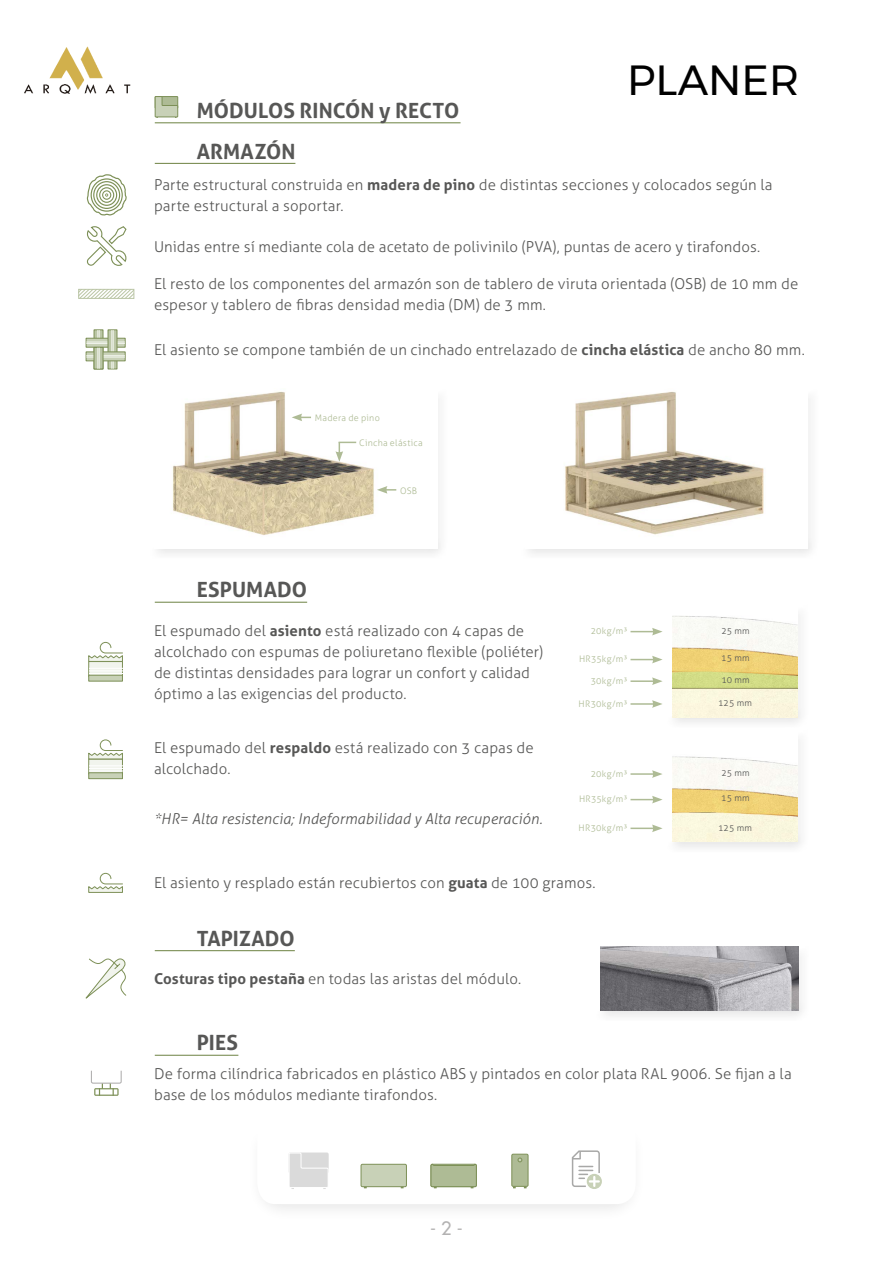
<style>
.page{position:relative;width:893px;height:1263px;background:#fff}
.page>*{position:absolute;margin:0;border:0;box-sizing:border-box;transform-origin:0 0}
.t1{font:42px "Montserrat";color:#000}
.t2{font:700 21px "Aller";letter-spacing:.005em;color:#575756}
.t3{font:500 18px "Futura Std";color:#b3b2b2}
.t4{font:300 15px/21px "Aller";letter-spacing:.005em;color:#575756}
.t5{font:italic 300 15px "Aller";letter-spacing:.005em;color:#575756}
.t6{font:300 9px "Aller";letter-spacing:.025em;color:#aebb95}
.t7{font:300 9px "Aller";letter-spacing:.025em;color:#575756}
.s1{font-weight:700}
</style>
<div class="page">
<div style="left:148px;top:385px;width:300px;height:174px;background:#878787;opacity:.75"></div>
<img style="left:155px;top:389px;width:282px;height:159px">
<img style="left:565px;top:392px;width:199px;height:143px">
<div style="left:665px;top:601px;width:144px;height:127px;background:#878787;opacity:.75"></div>
<img style="left:672px;top:606px;width:126px;height:111px">
<svg style="left:630px;top:628px;width:33px;height:7px"></svg>
<svg style="left:630px;top:656px;width:33px;height:7px"></svg>
<hr style="left:630px;top:680px;width:24px;height:2px;background:#aebb95">
<svg style="left:652px;top:677px;width:11px;height:8px"></svg>
<hr style="left:630px;top:703px;width:24px;height:2px;background:#aebb95">
<svg style="left:652px;top:700px;width:10px;height:8px"></svg>
<div style="left:662px;top:720px;width:143px;height:126px;background:#f8f8f8"></div>
<div style="left:665px;top:726px;width:144px;height:127px;background:#878787;opacity:.75"></div>
<img style="left:672px;top:730px;width:126px;height:112px">
<hr style="left:630px;top:773px;width:24px;height:2px;background:#aebb95">
<svg style="left:652px;top:770px;width:10px;height:8px"></svg>
<svg style="left:630px;top:796px;width:32px;height:7px"></svg>
<hr style="left:630px;top:827px;width:24px;height:2px;background:#aebb95">
<svg style="left:652px;top:824px;width:10px;height:8px"></svg>
<div style="left:594px;top:942px;width:216px;height:79px;background:#878787;opacity:.75"></div>
<img style="left:601px;top:946px;width:198px;height:64px">
<svg style="left:377px;top:486px;width:19px;height:8px"></svg>
<svg style="left:292px;top:414px;width:19px;height:7px"></svg>
<svg style="left:335px;top:442px;width:21px;height:20px"></svg>
<svg style="left:154px;top:96px;width:24px;height:22px"></svg>
<svg style="left:289px;top:1150px;width:313px;height:39px"></svg>
<svg style="left:94px;top:329px;width:9px;height:9px"></svg>
<hr style="left:97px;top:330px;width:1px;height:39px;background:#f1f4ed">
<hr style="left:99px;top:330px;width:1px;height:39px;background:#f1f4ed">
<svg style="left:86px;top:338px;width:40px;height:10px"></svg>
<hr style="left:86px;top:343px;width:39px;height:1px;background:#f1f4ed">
<hr style="left:86px;top:342px;width:39px;height:1px;background:#f1f4ed">
<svg style="left:108px;top:329px;width:9px;height:40px"></svg>
<hr style="left:111px;top:330px;width:1px;height:39px;background:#f1f4ed">
<hr style="left:113px;top:330px;width:1px;height:39px;background:#f1f4ed">
<svg style="left:86px;top:351px;width:40px;height:10px"></svg>
<hr style="left:86px;top:357px;width:39px;height:1px;background:#f1f4ed">
<hr style="left:86px;top:355px;width:39px;height:1px;background:#f1f4ed">
<div style="left:94px;top:347px;width:9px;height:22px;background:#bbc6a6;border:1px solid #7d9057"></div>
<svg style="left:97px;top:348px;width:3px;height:21px"></svg>
<hr style="left:155px;top:163px;width:140px;height:1px;background:#7d9057">
<hr style="left:155px;top:122px;width:306px;height:1px;background:#7d9057">
<hr style="left:155px;top:602px;width:152px;height:1px;background:#7d9057">
<hr style="left:155px;top:950px;width:140px;height:1px;background:#7d9057">
<hr style="left:155px;top:1055px;width:83px;height:1px;background:#7d9057">
<svg style="left:87px;top:174px;width:40px;height:42px"></svg>
<svg style="left:86px;top:226px;width:41px;height:40px"></svg>
<svg style="left:81px;top:291px;width:51px;height:6px"></svg>
<div style="left:79px;top:289px;width:55px;height:10px;border:1px solid #bbc6a6"></div>
<svg style="left:91px;top:1070px;width:31px;height:26px"></svg>
<div style="left:88px;top:759px;width:35px;height:15px;background:#f1f4ed;border:1px solid #7d9057"></div>
<svg style="left:88px;top:739px;width:35px;height:21px"></svg>
<hr style="left:89px;top:771px;width:33px;height:1px;background:#fff">
<hr style="left:89px;top:768px;width:33px;height:1px;background:#fff">
<hr style="left:89px;top:765px;width:33px;height:1px;background:#fff">
<div style="left:88px;top:772px;width:35px;height:7px;background:#c8d1b7;border:1px solid #7d9057"></div>
<div style="left:88px;top:661px;width:35px;height:16px;background:#f1f4ed;border:1px solid #7d9057"></div>
<svg style="left:88px;top:642px;width:35px;height:20px"></svg>
<hr style="left:89px;top:673px;width:33px;height:1px;background:#fff">
<hr style="left:89px;top:671px;width:33px;height:1px;background:#fff">
<hr style="left:89px;top:668px;width:33px;height:1px;background:#fff">
<svg style="left:88px;top:675px;width:35px;height:6px"></svg>
<svg style="left:88px;top:872px;width:35px;height:21px"></svg>
<svg style="left:85px;top:958px;width:42px;height:41px"></svg>
<img style="left:24px;top:46px;width:107px;height:48px">
<h2 class="t2" style="left:197px;top:98px;width:264px">MÓDULOS RINCÓN y RECTO</h2>
<h2 class="t2" style="left:197px;top:138px;width:100px">ARMAZÓN</h2>
<h1 class="t1" style="left:627px;top:48px;width:174px">PLANER</h1>
<p class="t4" style="left:154px;top:174px;width:620px">Parte estructural construida en <span class="s1">madera de pino</span> de distintas secciones y colocados según la parte estructural a soportar.</p>
<p class="t4" style="left:154px;top:236px;width:608px">Unidas entre sí mediante cola de acetato de polivinilo (PVA), puntas de acero y tirafondos.</p>
<p class="t4" style="left:154px;top:273px;width:646px">El resto de los componentes del armazón son de tablero de viruta orientada (OSB) de 10 mm de espesor y tablero de fibras densidad media (DM) de 3 mm.</p>
<p class="t4" style="left:154px;top:339px;width:652px">El asiento se compone también de un cinchado entrelazado de <span class="s1">cincha elástica</span> de ancho 80 mm.</p>
<p class="t6" style="left:315px;top:413px;width:66px">Madera de pino</p>
<p class="t6" style="left:359px;top:437px;width:65px">Cincha elástica</p>
<h2 class="t2" style="left:197px;top:577px;width:112px">ESPUMADO</h2>
<p class="t6" style="left:400px;top:485px;width:19px">OSB</p>
<p class="t4" style="left:154px;top:620px;width:391px">El espumado del <span class="s1">asiento</span> está realizado con 4 capas de alcolchado con espumas de poliuretano flexible (poliéter) de distintas densidades para lograr un confort y calidad óptimo a las exigencias del producto.</p>
<p class="t4" style="left:154px;top:737px;width:381px">El espumado del <span class="s1">respaldo</span> está realizado con 3 capas de alcolchado.</p>
<p class="t5" style="left:154px;top:810px;width:390px">*HR= Alta resistencia; Indeformabilidad y Alta recuperación.</p>
<p class="t6" style="left:591px;top:626px;width:38px">20kg/m³</p>
<p class="t6" style="left:579px;top:654px;width:50px">HR35kg/m³</p>
<p class="t6" style="left:591px;top:675px;width:38px">30kg/m³</p>
<p class="t6" style="left:578px;top:698px;width:50px">HR30kg/m³</p>
<p class="t6" style="left:591px;top:768px;width:38px">20kg/m³</p>
<p class="t6" style="left:579px;top:794px;width:50px">HR35kg/m³</p>
<p class="t6" style="left:578px;top:822px;width:50px">HR30kg/m³</p>
<p class="t4" style="left:154px;top:872px;width:443px">El asiento y resplado están recubiertos con <span class="s1">guata</span> de 100 gramos.</p>
<h2 class="t2" style="left:197px;top:925px;width:100px">TAPIZADO</h2>
<p class="t4" style="left:154px;top:968px;width:369px"><span class="s1">Costuras tipo pestaña</span> en todas las aristas del módulo.</p>
<h2 class="t2" style="left:197px;top:1030px;width:43px">PIES</h2>
<p class="t7" style="left:721px;top:626px;width:30px">25 mm</p>
<p class="t7" style="left:721px;top:652px;width:30px">15 mm</p>
<p class="t7" style="left:721px;top:674px;width:30px">10 mm</p>
<p class="t7" style="left:718px;top:698px;width:36px">125 mm</p>
<p class="t7" style="left:721px;top:767px;width:30px">25 mm</p>
<p class="t7" style="left:721px;top:793px;width:30px">15 mm</p>
<p class="t7" style="left:718px;top:822px;width:36px">125 mm</p>
<p class="t4" style="left:154px;top:1063px;width:639px">De forma cilíndrica fabricados en plástico ABS y pintados en color plata RAL 9006. Se fijan a la base de los módulos mediante tirafondos.</p>
<p class="t3" style="left:430px;top:1217px;width:34px">- 2 -</p>
</div>
